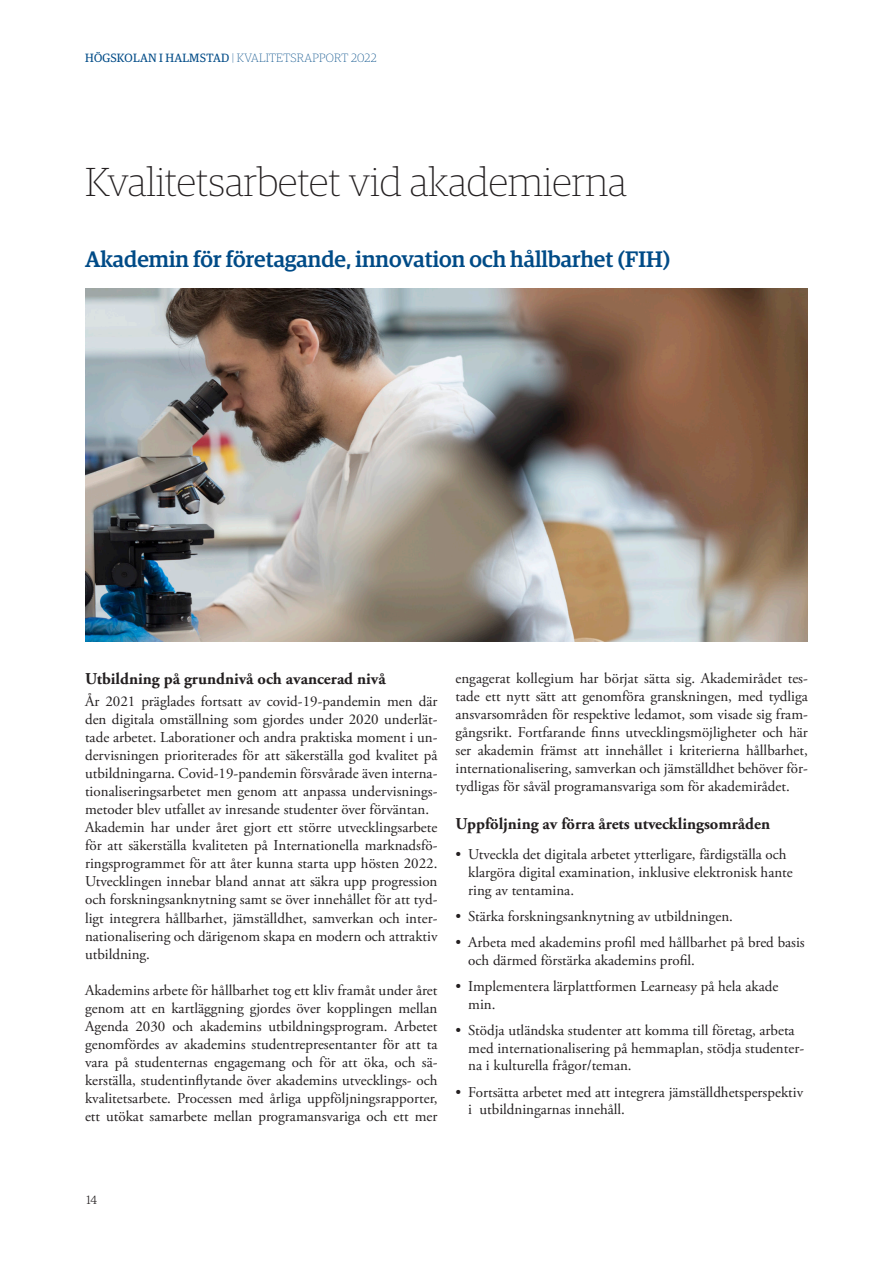
<style>
.page{position:relative;width:893px;height:1263px;background:#fff}
.page>*{position:absolute;margin:0;border:0;box-sizing:border-box;transform-origin:0 0}
.Rubrik{font:100 40.5px "Guardian Egyp";color:#231f20}
.Mellanrubrik_1{font:500 22.5px "Guardian Egyp";color:#004b87}
.Brödtext_10_12{font:700 16.5px "Adobe Garamond Pro";color:#231f20}
.Brödtext_10_12-2{font:15px/18px "Adobe Garamond Pro";color:#231f20}
.t1{font:100 12px "Guardian Egyp";letter-spacing:.02em;color:#004b87}
.t2{font:300 12px "Guardian Egyp";color:#231f20}
.s1{font-weight:400}
</style>
<div class="page">
<img style="left:85px;top:288px;width:723px;height:353px">
<p class="t1" style="left:85px;top:50px;width:293px"><span class="s1">HÖGSKOLAN I HALMSTAD</span> | KVALITETSRAPPORT 2022</p>
<p class="Rubrik" style="left:85px;top:156px;width:543px">Kvalitetsarbetet vid akademierna</p>
<p class="Mellanrubrik_1" style="left:85px;top:243px;width:587px">Akademin för företagande, innovation och hållbarhet (FIH)</p>
<p class="Brödtext_10_12" style="left:85px;top:669px;width:302px">Utbildning på grundnivå och avancerad nivå</p>
<p class="Brödtext_10_12-2" style="left:85px;top:693px;width:354px;text-align:justify">År 2021 präglades fortsatt av covid-19-pandemin men där den digitala omställning som gjordes under 2020 underlät&shy;tade arbetet. Laborationer och andra praktiska moment i un&shy;dervisningen prioriterades för att säkerställa god kvalitet på utbildningarna. Covid-19-pandemin försvårade även interna&shy;tionaliseringsarbetet men genom att anpassa undervisnings&shy;metoder blev utfallet av inresande studenter över förväntan.</p>
<p class="Brödtext_10_12-2" style="left:85px;top:819px;width:354px;text-align:justify">Akademin har under året gjort ett större utvecklingsarbete för att säkerställa kvaliteten på Internationella marknadsfö&shy;ringsprogrammet för att åter kunna starta upp hösten 2022.<br>Utvecklingen innebar bland annat att säkra upp progression och forskningsanknytning samt se över innehållet för att tyd&shy;ligt integrera hållbarhet, jämställdhet, samverkan och inter&shy;nationalisering och därigenom skapa en modern och attraktiv utbildning.</p>
<p class="Brödtext_10_12-2" style="left:85px;top:981px;width:354px;text-align:justify">Akademins arbete för hållbarhet tog ett kliv framåt under året genom att en kartläggning gjordes över kopplingen mellan Agenda 2030 och akademins utbildningsprogram. Arbetet genomfördes av akademins studentrepresentanter för att ta vara på studenternas engagemang och för att öka, och sä&shy;kerställa, studentinflytande över akademins utvecklings- och kvalitetsarbete. Processen med årliga uppföljningsrapporter, ett utökat samarbete mellan programansvariga och ett mer</p>
<p class="Brödtext_10_12-2" style="left:455px;top:670px;width:354px;text-align:justify">engagerat kollegium har börjat sätta sig. Akademirådet tes&shy;tade ett nytt sätt att genomföra granskningen, med tydliga ansvarsområden för respektive ledamot, som visade sig fram&shy;gångsrikt. Fortfarande finns utvecklingsmöjligheter och här ser akademin främst att innehållet i kriterierna hållbarhet, internationalisering, samverkan och jämställdhet behöver för&shy;tydligas för såväl programansvariga som för akademirådet.</p>
<p class="Brödtext_10_12" style="left:455px;top:814px;width:316px">Uppföljning av förra årets utvecklingsområden</p>
<p class="Brödtext_10_12-2" style="left:468px;top:846px;width:326px;text-indent:-13px">• Utveckla det digitala arbetet ytterligare, färdigställa och klargöra digital examination, inklusive elektronisk hante ring av tentamina.</p>
<p class="Brödtext_10_12-2" style="left:455px;top:908px;width:279px">• Stärka forskningsanknytning av utbildningen.</p>
<p class="Brödtext_10_12-2" style="left:468px;top:934px;width:338px;text-indent:-13px">• Arbeta med akademins profil med hållbarhet på bred basis och därmed förstärka akademins profil.</p>
<p class="Brödtext_10_12-2" style="left:468px;top:978px;width:312px;text-indent:-13px">• Implementera lärplattformen Learneasy på hela akade min.</p>
<p class="Brödtext_10_12-2" style="left:468px;top:1022px;width:337px;text-indent:-13px">• Stödja utländska studenter att komma till företag, arbeta med internationalisering på hemmaplan, stödja studenter&shy;na i kulturella frågor/teman.</p>
<p class="Brödtext_10_12-2" style="left:468px;top:1083px;width:336px;text-indent:-13px">• Fortsätta arbetet med att integrera jämställdhetsperspektiv i utbildningarnas innehåll.</p>
<p class="t2" style="left:86px;top:1192px;width:12px">14</p>
</div>
